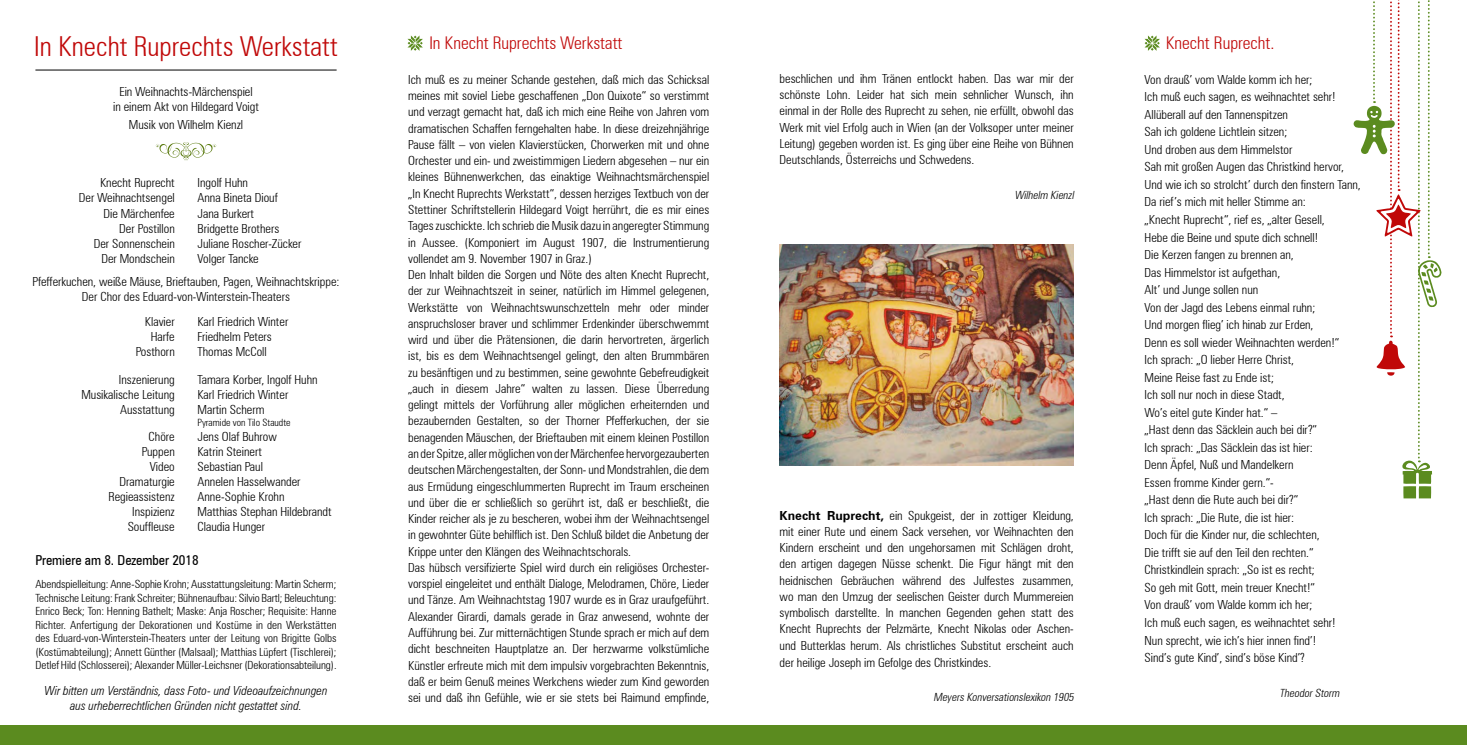
<style>
.page{position:relative;width:1467px;height:745px;background:#fff}
.page>*{position:absolute;margin:0;border:0;box-sizing:border-box;transform-origin:0 0}
.t1{font:300 condensed 27.5px "Zurich BT";color:#c00808}
.t2{font:300 condensed 17.5px "Zurich BT";color:#c00808}
.t3{font:condensed 13.75px "Zurich BT";color:#000}
.t4{font:300 condensed 12.5px/16.2px "Zurich BT";color:#000}
.t5{font:italic 300 condensed 12.5px/15px "Zurich BT";color:#000;text-align:center}
.t6{font:300 condensed 11.25px/13.5px "Zurich BT";letter-spacing:-.005em;color:#000;text-align:justify}
.t7{font:italic 300 condensed 11.25px "Zurich BT";color:#000}
.t8{font:300 condensed 10px "Zurich BT";color:#000}
.s1{font-weight:700;font-stretch:normal}
</style>
<div class="page">
<hr style="left:35px;top:69px;width:302px;height:1px;background:#000">
<div style="left:0;top:725px;width:1467px;height:19px;background:#5b8b1f"></div>
<svg style="left:1353px;top:0;width:89px;height:498px"></svg>
<img style="left:780px;top:244px;width:294px;height:220px">
<svg style="left:407px;top:35px;width:16px;height:16px"></svg>
<svg style="left:1144px;top:35px;width:16px;height:16px"></svg>
<svg style="left:156px;top:142px;width:60px;height:19px"></svg>
<h1 class="t1" style="left:34px;top:30px;width:305px">In Knecht Ruprechts Werkstatt</h1>
<p class="t4" style="left:113px;top:84px;width:147px;line-height:15px;text-align:center">Ein Weihnachts-Märchenspiel<br>in einem Akt von Hildegard Voigt</p>
<p class="t4" style="left:129px;top:116px;width:116px">Musik von Wilhelm Kienzl</p>
<p class="t4" style="left:79px;top:175px;width:98px;line-height:15px;text-align:right">Knecht Ruprecht<br>Der Weihnachtsengel<br>Die Märchenfee<br>Der Postillon<br>Der Sonnenschein<br>Der Mondschein</p>
<p class="t4" style="left:198px;top:175px;width:105px;line-height:15px">Ingolf Huhn<br>Anna Bineta Diouf<br>Jana Burkert<br>Bridgette Brothers<br>Juliane Roscher-Zücker<br>Volger Tancke</p>
<p class="t4" style="left:32px;top:274px;width:309px;line-height:15px;text-align:center">Pfefferkuchen, weiße Mäuse, Brieftauben, Pagen, Weihnachtskrippe:<br>Der Chor des Eduard-von-Winterstein-Theaters</p>
<p class="t4" style="left:198px;top:314px;width:92px;line-height:15px">Karl Friedrich Winter<br>Friedhelm Peters<br>Thomas McColl</p>
<p class="t4" style="left:198px;top:371px;width:122px;line-height:15px">Tamara Korber, Ingolf Huhn<br>Karl Friedrich Winter<br>Martin Scherm</p>
<p class="t8" style="left:198px;top:416px;width:95px">Pyramide von Tilo Staudte</p>
<p class="t4" style="left:198px;top:428px;width:136px;line-height:15px">Jens Olaf Buhrow<br>Katrin Steinert<br>Sebastian Paul<br>Annelen Hasselwander<br>Anne-Sophie Krohn<br>Matthias Stephan Hildebrandt<br>Claudia Hunger</p>
<p class="t3" style="left:35px;top:551px;width:165px">Premiere am 8. Dezember 2018</p>
<p class="t6" style="left:35px;top:577px;width:303px">Abendspielleitung: Anne-Sophie Krohn; Ausstattungsleitung: Martin Scherm; Technische Leitung: Frank Schreiter; Bühnenaufbau: Silvio Bartl; Beleuchtung:<br>Enrico Beck; Ton: Henning Bathelt; Maske: Anja Roscher; Requisite: Hanne Richter. Anfertigung der Dekorationen und Kostüme in den Werkstätten des Eduard-von-Winterstein-Theaters unter der Leitung von Brigitte Golbs (Kostümabteilung); Annett Günther (Malsaal); Matthias Lüpfert (Tischlerei); Detlef Hild (Schlosserei); Alexander Müller-Leichsner (Dekorationsabteilung).</p>
<p class="t5" style="left:45px;top:682px;width:285px">Wir bitten um Verständnis, dass Foto- und Videoaufzeichnungen aus urheberrechtlichen Gründen nicht gestattet sind.</p>
<p class="t4" style="left:136px;top:314px;width:41px;line-height:15px;text-align:right">Klavier<br>Harfe<br>Posthorn</p>
<p class="t4" style="left:81px;top:371px;width:95px;line-height:15px;text-align:right">Inszenierung<br>Musikalische Leitung<br>Ausstattung</p>
<p class="t4" style="left:108px;top:428px;width:68px;line-height:15px;text-align:right">Chöre<br>Puppen<br>Video<br>Dramaturgie<br>Regieassistenz<br>Inspizienz<br>Souffleuse</p>
<h2 class="t2" style="left:429px;top:32px;width:195px">In Knecht Ruprechts Werkstatt</h2>
<p class="t4" style="left:408px;top:71px;width:303px">Ich muß es zu meiner Schande gestehen, daß mich das Schicksal meines mit soviel Liebe geschaffenen „Don Quixote“ so verstimmt und verzagt gemacht hat, daß ich mich eine Reihe von Jahren vom dramatischen Schaffen ferngehalten habe. In diese dreizehnjährige Pause fällt – von vielen Klavierstücken, Chorwerken mit und ohne Orchester und ein- und zweistimmigen Liedern abgesehen – nur ein kleines Bühnenwerkchen, das einaktige Weihnachtsmärchenspiel „In Knecht Ruprechts Werkstatt“, dessen herziges Textbuch von der Stettiner Schriftstellerin Hildegard Voigt herrührt, die es mir eines Tages zuschickte. Ich schrieb die Musik dazu in angeregter Stimmung in Aussee. (Komponiert im August 1907, die Instrumentierung vollendet am 9. November 1907 in Graz.)<br>Den Inhalt bilden die Sorgen und Nöte des alten Knecht Ruprecht, der zur Weihnachtszeit in seiner, natürlich im Himmel gelegenen, Werkstätte von Weihnachtswunschzetteln mehr oder minder anspruchsloser braver und schlimmer Erdenkinder überschwemmt wird und über die Prätensionen, die darin hervortreten, ärgerlich ist, bis es dem Weihnachtsengel gelingt, den alten Brummbären zu besänftigen und zu bestimmen, seine gewohnte Gebefreudigkeit „auch in diesem Jahre“ walten zu lassen. Diese Überredung gelingt mittels der Vorführung aller möglichen erheiternden und bezaubernden Gestalten, so der Thorner Pfefferkuchen, der sie benagenden Mäuschen, der Brieftauben mit einem kleinen Postillon an der Spitze, aller möglichen von der Märchenfee hervorgezauberten deutschen Märchengestalten, der Sonn- und Mondstrahlen, die dem aus Ermüdung eingeschlummerten Ruprecht im Traum erscheinen und über die er schließlich so gerührt ist, daß er beschließt, die Kinder reicher als je zu bescheren, wobei ihm der Weihnachtsengel in gewohnter Güte behilflich ist. Den Schluß bildet die Anbetung der Krippe unter den Klängen des Weihnachtschorals.<br>Das hübsch versifizierte Spiel wird durch ein religiöses Orchester&shy;vorspiel eingeleitet und enthält Dialoge, Melodramen, Chöre, Lieder und Tänze. Am Weihnachtstag 1907 wurde es in Graz uraufgeführt.<br>Alexander Girardi, damals gerade in Graz anwesend, wohnte der Aufführung bei. Zur mitternächtigen Stunde sprach er mich auf dem dicht beschneiten Hauptplatze an. Der herzwarme volkstümliche Künstler erfreute mich mit dem impulsiv vorgebrachten Bekenntnis, daß er beim Genuß meines Werkchens wieder zum Kind geworden sei und daß ihn Gefühle, wie er sie stets bei Raimund empfinde,</p>
<p class="t4" style="left:780px;top:70px;width:296px;text-align:justify">beschlichen und ihm Tränen entlockt haben. Das war mir der schönste Lohn. Leider hat sich mein sehnlicher Wunsch, ihn einmal in der Rolle des Ruprecht zu sehen, nie erfüllt, obwohl das Werk mit viel Erfolg auch in Wien (an der Volksoper unter meiner Leitung) gegeben worden ist. Es ging über eine Reihe von Bühnen Deutschlands, Österreichs und Schwedens.</p>
<p class="t7" style="left:1015px;top:188px;width:63px">Wilhelm Kienzl</p>
<p class="t4" style="left:780px;top:506px;width:296px;text-align:justify"><span class="s1">Knecht Ruprecht,</span> ein Spukgeist, der in zottiger Kleidung, mit einer Rute und einem Sack versehen, vor Weihnachten den Kindern erscheint und den ungehorsamen mit Schlägen droht, den artigen dagegen Nüsse schenkt. Die Figur hängt mit den heidnischen Gebräuchen während des Julfestes zusammen, wo man den Umzug der seelischen Geister durch Mummereien symbolisch darstellte. In manchen Gegenden gehen statt des Knecht Ruprechts der Pelzmärte, Knecht Nikolas oder Aschen&shy;und Butterklas herum. Als christliches Substitut erscheint auch</p>
<p class="t4" style="left:780px;top:654px;width:213px">der heilige Joseph im Gefolge des Christkindes.</p>
<p class="t7" style="left:933px;top:689px;width:144px">Meyers Konversationslexikon 1905</p>
<h2 class="t2" style="left:1166px;top:32px;width:110px">Knecht Ruprecht.</h2>
<p class="t4" style="left:1144px;top:70px;width:218px;line-height:17.5px">Von drauß’ vom Walde komm ich her;<br>Ich muß euch sagen, es weihnachtet sehr!<br>Allüberall auf den Tannenspitzen<br>Sah ich goldene Lichtlein sitzen;<br>Und droben aus dem Himmelstor<br>Sah mit großen Augen das Christkind hervor, Und wie ich so strolcht’ durch den finstern Tann, Da rief’s mich mit heller Stimme an:<br>„Knecht Ruprecht“, rief es, „alter Gesell,<br>Hebe die Beine und spute dich schnell!<br>Die Kerzen fangen zu brennen an,<br>Das Himmelstor ist aufgethan,<br>Alt’ und Junge sollen nun<br>Von der Jagd des Lebens einmal ruhn;<br>Und morgen flieg’ ich hinab zur Erden,<br>Denn es soll wieder Weihnachten werden!“<br>Ich sprach: „O lieber Herre Christ,<br>Meine Reise fast zu Ende ist;<br>Ich soll nur noch in diese Stadt,<br>Wo’s eitel gute Kinder hat.“ –<br>„Hast denn das Säcklein auch bei dir?“<br>Ich sprach: „Das Säcklein das ist hier:<br>Denn Äpfel, Nuß und Mandelkern<br>Essen fromme Kinder gern.“-<br>„Hast denn die Rute auch bei dir?“<br>Ich sprach: „Die Rute, die ist hier:<br>Doch für die Kinder nur, die schlechten,<br>Die trifft sie auf den Teil den rechten.“ Christkindlein sprach: „So ist es recht;<br>So geh mit Gott, mein treuer Knecht!“<br>Von drauß’ vom Walde komm ich her;<br>Ich muß euch sagen, es weihnachtet sehr!<br>Nun sprecht, wie ich’s hier innen find’!<br>Sind’s gute Kind’, sind’s böse Kind’?</p>
<p class="t7" style="left:1279px;top:685px;width:64px">TheodorStorm</p>
</div>
